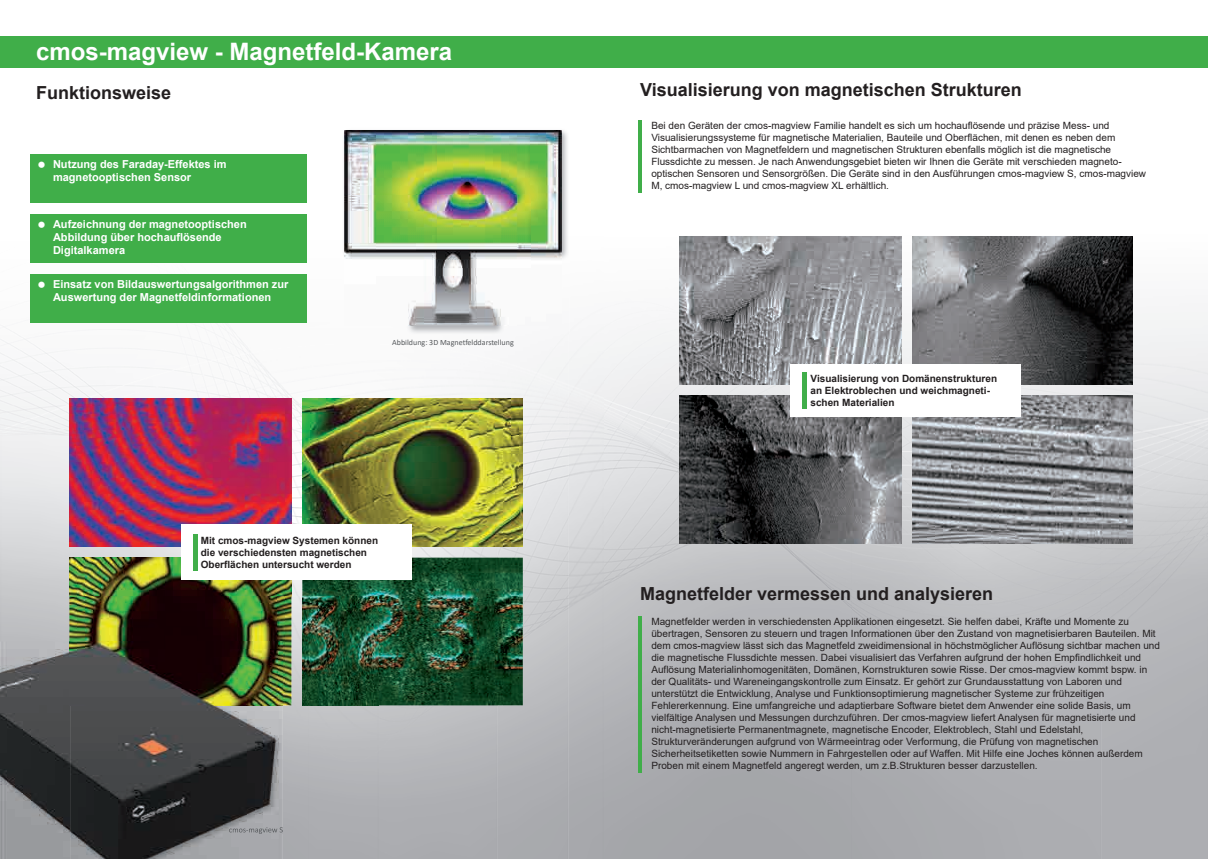
<style>
.page{position:relative;width:1208px;height:859px;background:#fff}
.page>*{position:absolute;margin:0;border:0;box-sizing:border-box;transform-origin:0 0}
.t1{font:700 24px "Arial";color:#fff}
.t2{font:700 18px "Arial";color:#231f20}
.t3{font:700 11px/13.2px "Arial";color:#fff}
.t4{font:10px/12px "Arial";color:#231f20}
.t5{font:700 10px/12px "Arial";color:#231f20}
.t6{font:8px "Calibri";color:#56595c}
</style>
<div class="page">
<img style="left:604px;top:67px;width:604px;height:792px">
<img style="left:0;top:67px;width:248px;height:362px">
<img style="left:248px;top:67px;width:356px;height:1px">
<img style="left:248px;top:202px;width:107px;height:227px">
<img style="left:355px;top:334px;width:214px;height:95px">
<img style="left:291px;top:429px;width:11px;height:167px">
<img style="left:412px;top:547px;width:86px;height:11px">
<img style="left:310px;top:705px;width:188px;height:154px">
<div style="left:0;top:36px;width:1208px;height:31px;background:#40ae49"></div>
<hr style="left:638px;top:616px;width:3px;height:156px;background:#40ae49">
<hr style="left:638px;top:120px;width:3px;height:72px;background:#40ae49">
<img style="left:679px;top:237px;width:222px;height:148px">
<img style="left:679px;top:395px;width:222px;height:148px">
<img style="left:912px;top:395px;width:220px;height:148px">
<img style="left:912px;top:237px;width:220px;height:147px">
<div style="left:790px;top:364px;width:231px;height:52px;background:#fff"></div>
<hr style="left:803px;top:372px;width:4px;height:36px;background:#40ae49">
<img style="left:69px;top:399px;width:222px;height:148px">
<img style="left:69px;top:557px;width:222px;height:84px">
<img style="left:302px;top:558px;width:221px;height:147px">
<img style="left:302px;top:399px;width:221px;height:148px">
<div style="left:181px;top:524px;width:230px;height:56px;background:#fff"></div>
<hr style="left:193px;top:534px;width:4px;height:36px;background:#40ae49">
<img style="left:342px;top:130px;width:227px;height:204px">
<img style="left:345px;top:130px;width:216px;height:196px">
<div style="left:30px;top:154px;width:277px;height:48px;background:#40ae49"></div>
<div style="left:30px;top:214px;width:277px;height:48px;background:#40ae49"></div>
<div style="left:30px;top:274px;width:277px;height:48px;background:#40ae49"></div>
<img style="left:283px;top:596px;width:27px;height:263px">
<img style="left:302px;top:596px;width:77px;height:109px">
<img style="left:0;top:641px;width:69px;height:218px">
<img style="left:69px;top:641px;width:214px;height:218px">
<img style="left:229px;top:827px;width:54px;height:7px">
<h1 class="t1" style="left:36px;top:35px;width:418px">cmos-magview - Magnetfeld-Kamera</h1>
<h2 class="t2" style="left:36px;top:80px;width:137px">Funktionsweise</h2>
<p class="t3" style="left:53px;top:158px;width:175px">Nutzung des Faraday-Effektes im magnetooptischen Sensor</p>
<p class="t3" style="left:53px;top:218px;width:195px">Aufzeichnung der magnetooptischen<br>Abbildung über hochauflösende<br>Digitalkamera</p>
<p class="t3" style="left:53px;top:278px;width:237px">Einsatz von Bildauswertungsalgorithmen zur<br>Auswertung der Magnetfeldinformationen</p>
<p class="t6" style="left:392px;top:337px;width:123px">Abbildung: 3D Magnetfelddarstellung</p>
<p class="t5" style="left:201px;top:534px;width:179px">Mit cmos-magview Systemen können die verschiedensten magnetischen<br>Oberflächen untersucht werden</p>
<h2 class="t2" style="left:640px;top:77px;width:383px">Visualisierung von magnetischen Strukturen</h2>
<p class="t4" style="left:651px;top:120px;width:496px">Bei den Geräten der cmos-magview Familie handelt es sich um hochauflösende und präzise Mess- und Visualisierungssysteme für magnetische Materialien, Bauteile und Oberflächen, mit denen es neben dem Sichtbarmachen von Magnetfeldern und magnetischen Strukturen ebenfalls möglich ist die magnetische Flussdichte zu messen. Je nach Anwendungsgebiet bieten wir Ihnen die Geräte mit verschieden magneto&shy;optischen Sensoren und Sensorgrößen. Die Geräte sind in den Ausführungen cmos-magview S, cmos-magview M, cmos-magview L und cmos-magview XL erhältlich.</p>
<p class="t5" style="left:810px;top:372px;width:188px">Visualisierung von Domänenstrukturen an Elektroblechen und weichmagneti&shy;schen Materialien</p>
<h2 class="t2" style="left:640px;top:581px;width:355px">Magnetfelder vermessen und analysieren</h2>
<p class="t4" style="left:651px;top:616px;width:510px">Magnetfelder werden in verschiedensten Applikationen eingesetzt. Sie helfen dabei, Kräfte und Momente zu übertragen, Sensoren zu steuern und tragen Informationen über den Zustand von magnetisierbaren Bauteilen. Mit dem cmos-magview lässt sich das Magnetfeld zweidimensional in höchstmöglicher Auflösung sichtbar machen und die magnetische Flussdichte messen. Dabei visualisiert das Verfahren aufgrund der hohen Empfindlichkeit und Auflösung Materialinhomogenitäten, Domänen, Kornstrukturen sowie Risse. Der cmos-magview kommt bspw. in der Qualitäts- und Wareneingangskontrolle zum Einsatz. Er gehört zur Grundausstattung von Laboren und unterstützt die Entwicklung, Analyse und Funktionsoptimierung magnetischer Systeme zur frühzeitigen Fehlererkennung. Eine umfangreiche und adaptierbare Software bietet dem Anwender eine solide Basis, um vielfältige Analysen und Messungen durchzuführen. Der cmos-magview liefert Analysen für magnetisierte und nicht-magnetisierte Permanentmagnete, magnetische Encoder, Elektroblech, Stahl und Edelstahl, Strukturveränderungen aufgrund von Wärmeeintrag oder Verformung, die Prüfung von magnetischen Sicherheitsetiketten sowie Nummern in Fahrgestellen oder auf Waffen. Mit Hilfe eine Joches können außerdem Proben mit einem Magnetfeld angeregt werden, um z.B.Strukturen besser darzustellen.</p>
</div>
